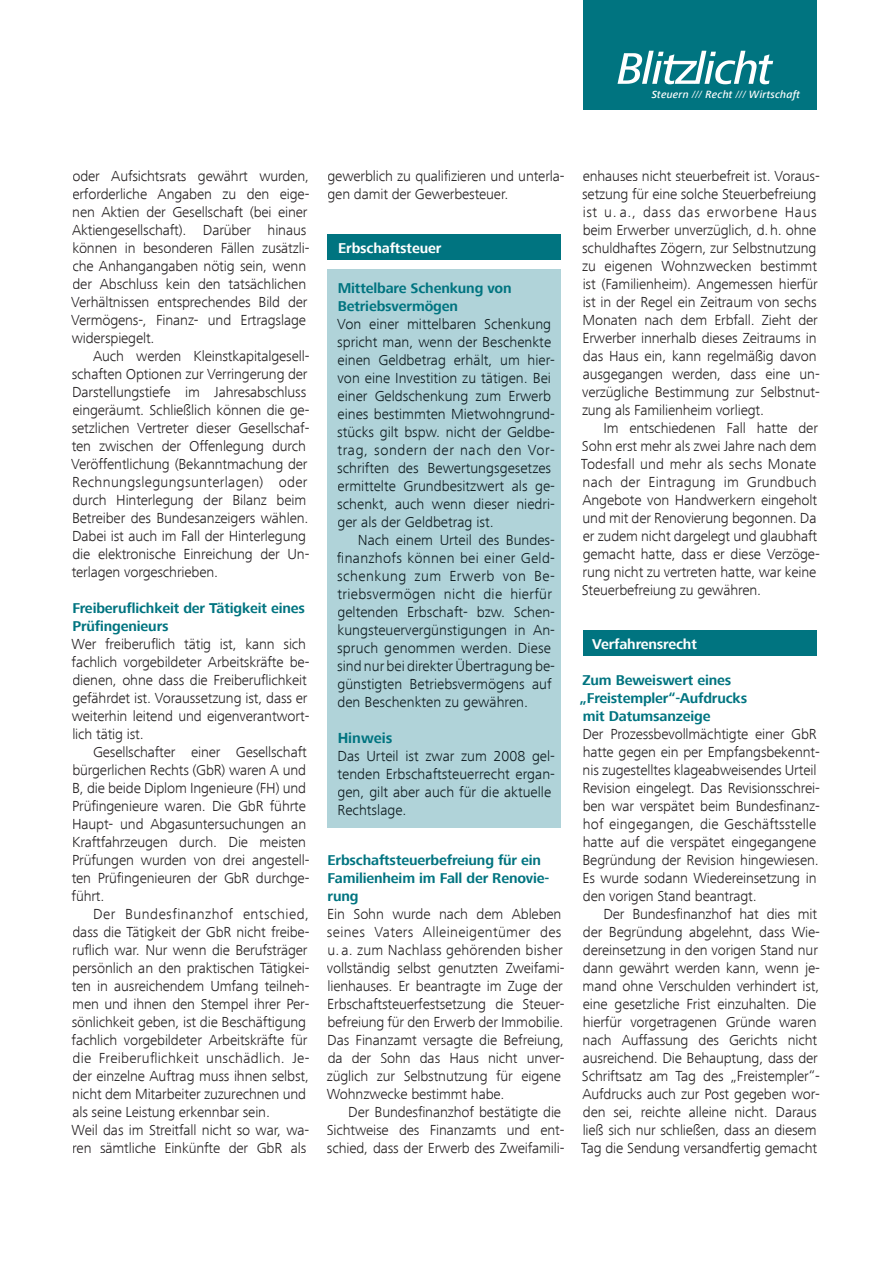
<style>
.page{position:relative;width:893px;height:1263px;background:#fff}
.page>*{position:absolute;margin:0;border:0;box-sizing:border-box;transform-origin:0 0}
.t1{font:300 15px/18px "Frutiger Next Com";letter-spacing:-.01em;color:#231f20}
.t2{font:300 15px/18px "Frutiger Next Com";color:#0c191d}
.t3{font:700 15px "Frutiger Next Com";color:#007480}
.t4{font:700 14.7px/18px "Frutiger Next Com";letter-spacing:-.01em;color:#007480}
.t5{font:700 14.7px "Frutiger Next Com";letter-spacing:-.01em;color:#fff}
.t6{font:italic 500 10.8px "Frutiger Next Com";letter-spacing:.02em;color:#fff}
.s1{font-weight:400}
</style>
<div class="page">
<div style="left:327px;top:235px;width:234px;height:25px;background:#007480"></div>
<div style="left:327px;top:269px;width:234px;height:559px;background:#b0d3d9"></div>
<div style="left:583px;top:631px;width:233px;height:25px;background:#007480"></div>
<div style="left:583px;top:0;width:233px;height:110px;background:#007480"></div>
<svg style="left:617px;top:51px;width:156px;height:33px"></svg>
<p class="t6" style="left:652px;top:88px;width:150px">Steuern <span class="s1">///</span> Recht <span class="s1">///</span> Wirtschaft</p>
<p class="t1" style="left:71px;top:167px;width:240px">oder Aufsichtsrats gewährt wurden, erforderliche Angaben zu den eige&shy;nen Aktien der Gesellschaft (bei einer Aktiengesellschaft). Darüber hinaus können in besonderen Fällen zusätzli&shy;che Anhangangaben nötig sein, wenn der Abschluss kein den tatsächlichen Verhältnissen entsprechendes Bild der Vermögens-, Finanz- und Ertragslage widerspiegelt.</p>
<p class="t1" style="left:71px;top:347px;width:240px;text-indent:22px">Auch werden Kleinstkapitalgesell&shy;schaften Optionen zur Verringerung der Darstellungstiefe im Jahresabschluss eingeräumt. Schließlich können die ge&shy;setzlichen Vertreter dieser Gesellschaf&shy;ten zwischen der Offenlegung durch Veröffentlichung (Bekanntmachung der Rechnungslegungsunterlagen) oder durch Hinterlegung der Bilanz beim Betreiber des Bundesanzeigers wählen.<br>Dabei ist auch im Fall der Hinterlegung die elektronische Einreichung der Un&shy;terlagen vorgeschrieben.</p>
<p class="t4" style="left:72px;top:599px;width:234px">Freiberuflichkeit der Tätigkeit eines<br>Prüfingenieurs</p>
<p class="t1" style="left:72px;top:635px;width:239px">Wer freiberuflich tätig ist, kann sich fachlich vorgebildeter Arbeitskräfte be&shy;dienen, ohne dass die Freiberuflichkeit gefährdet ist. Voraussetzung ist, dass er weiterhin leitend und eigenverantwort&shy;lich tätig ist.</p>
<p class="t1" style="left:72px;top:743px;width:239px;text-indent:22px">Gesellschafter einer Gesellschaft bürgerlichen Rechts (GbR) waren A und B, die beide Diplom Ingenieure (FH) und Prüfingenieure waren. Die GbR führte Haupt- und Abgasuntersuchungen an Kraftfahrzeugen durch. Die meisten Prüfungen wurden von drei angestell&shy;ten Prüfingenieuren der GbR durchge&shy;führt.</p>
<p class="t1" style="left:72px;top:905px;width:239px;text-indent:22px">Der Bundesfinanzhof entschied, dass die Tätigkeit der GbR nicht freibe&shy;ruflich war. Nur wenn die Berufsträger persönlich an den praktischen Tätigkei&shy;ten in ausreichendem Umfang teilneh&shy;men und ihnen den Stempel ihrer Per&shy;sönlichkeit geben, ist die Beschäftigung fachlich vorgebildeter Arbeitskräfte für die Freiberuflichkeit unschädlich. Je&shy;der einzelne Auftrag muss ihnen selbst, nicht dem Mitarbeiter zuzurechnen und als seine Leistung erkennbar sein.<br>Weil das im Streitfall nicht so war, wa&shy;ren sämtliche Einkünfte der GbR als</p>
<p class="t1" style="left:328px;top:167px;width:239px">gewerblich zu qualifizieren und unterla&shy;gen damit der Gewerbesteuer.</p>
<p class="t5" style="left:338px;top:239px;width:105px">Erbschaftsteuer</p>
<p class="t4" style="left:338px;top:279px;width:175px">Mittelbare Schenkung von<br>Betriebsvermögen</p>
<p class="t2" style="left:337px;top:315px;width:219px">Von einer mittelbaren Schenkung spricht man, wenn der Beschenkte einen Geldbetrag erhält, um hier&shy;von eine Investition zu tätigen. Bei einer Geldschenkung zum Erwerb eines bestimmten Mietwohngrund&shy;stücks gilt bspw. nicht der Geldbe&shy;trag, sondern der nach den Vor&shy;schriften des Bewertungsgesetzes ermittelte Grundbesitzwert als ge&shy;schenkt, auch wenn dieser niedri&shy;ger als der Geldbetrag ist.</p>
<p class="t2" style="left:337px;top:531px;width:220px;text-indent:21px">Nach einem Urteil des Bundes&shy;finanzhofs können bei einer Geld&shy;schenkung zum Erwerb von Be&shy;triebsvermögen nicht die hierfür geltenden Erbschaft- bzw. Schen&shy;kungsteuervergünstigungen in An&shy;spruch genommen werden. Diese sind nur bei direkter Übertragung be&shy;günstigten Betriebsvermögens auf den Beschenkten zu gewähren.</p>
<p class="t3" style="left:338px;top:729px;width:56px">Hinweis</p>
<p class="t2" style="left:337px;top:747px;width:219px">Das Urteil ist zwar zum 2008 gel&shy;tenden Erbschaftsteuerrecht ergan&shy;gen, gilt aber auch für die aktuelle<br>Rechtslage.</p>
<p class="t4" style="left:328px;top:851px;width:223px">Erbschaftsteuerbefreiung für ein<br>Familienheim im Fall der Renovie&shy;rung</p>
<p class="t1" style="left:327px;top:905px;width:239px">Ein Sohn wurde nach dem Ableben seines Vaters Alleineigentümer des u. a. zum Nachlass gehörenden bisher vollständig selbst genutzten Zweifami&shy;lienhauses. Er beantragte im Zuge der Erbschaftsteuerfestsetzung die Steuer&shy;befreiung für den Erwerb der Immobilie.<br>Das Finanzamt versagte die Befreiung, da der Sohn das Haus nicht unver&shy;züglich zur Selbstnutzung für eigene Wohnzwecke bestimmt habe.</p>
<p class="t1" style="left:327px;top:1103px;width:239px;text-indent:22px">Der Bundesfinanzhof bestätigte die<br>Sichtweise des Finanzamts und ent&shy;schied, dass der Erwerb des Zweifamili-</p>
<p class="t1" style="left:582px;top:167px;width:239px">enhauses nicht steuerbefreit ist. Voraus&shy;setzung für eine solche Steuerbefreiung ist u. a., dass das erworbene Haus beim Erwerber unverzüglich, d. h. ohne schuldhaftes Zögern, zur Selbstnutzung zu eigenen Wohnzwecken bestimmt ist (Familienheim). Angemessen hierfür ist in der Regel ein Zeitraum von sechs Monaten nach dem Erbfall. Zieht der Erwerber innerhalb dieses Zeitraums in das Haus ein, kann regelmäßig davon ausgegangen werden, dass eine un&shy;verzügliche Bestimmung zur Selbstnut&shy;zung als Familienheim vorliegt.</p>
<p class="t1" style="left:581px;top:419px;width:240px;text-indent:23px">Im entschiedenen Fall hatte der Sohn erst mehr als zwei Jahre nach dem Todesfall und mehr als sechs Monate nach der Eintragung im Grundbuch Angebote von Handwerkern eingeholt und mit der Renovierung begonnen. Da er zudem nicht dargelegt und glaubhaft gemacht hatte, dass er diese Verzöge&shy;rung nicht zu vertreten hatte, war keine Steuerbefreiung zu gewähren.</p>
<p class="t5" style="left:592px;top:635px;width:106px">Verfahrensrecht</p>
<p class="t4" style="left:580px;top:671px;width:169px">Zum Beweiswert eines „Freistempler“-Aufdrucks mit Datumsanzeige</p>
<p class="t1" style="left:582px;top:725px;width:239px">Der Prozessbevollmächtigte einer GbR hatte gegen ein per Empfangsbekennt&shy;nis zugestelltes klageabweisendes Urteil Revision eingelegt. Das Revisionsschrei&shy;ben war verspätet beim Bundesfinanz&shy;hof eingegangen, die Geschäftsstelle hatte auf die verspätet eingegangene Begründung der Revision hingewiesen.<br>Es wurde sodann Wiedereinsetzung in den vorigen Stand beantragt.</p>
<p class="t1" style="left:581px;top:905px;width:240px;text-indent:23px">Der Bundesfinanzhof hat dies mit der Begründung abgelehnt, dass Wie&shy;dereinsetzung in den vorigen Stand nur dann gewährt werden kann, wenn je&shy;mand ohne Verschulden verhindert ist, eine gesetzliche Frist einzuhalten. Die hierfür vorgetragenen Gründe waren nach Auffassung des Gerichts nicht ausreichend. Die Behauptung, dass der Schriftsatz am Tag des „Freistempler“- Aufdrucks auch zur Post gegeben wor&shy;den sei, reichte alleine nicht. Daraus ließ sich nur schließen, dass an diesem Tag die Sendung versandfertig gemacht</p>
</div>
